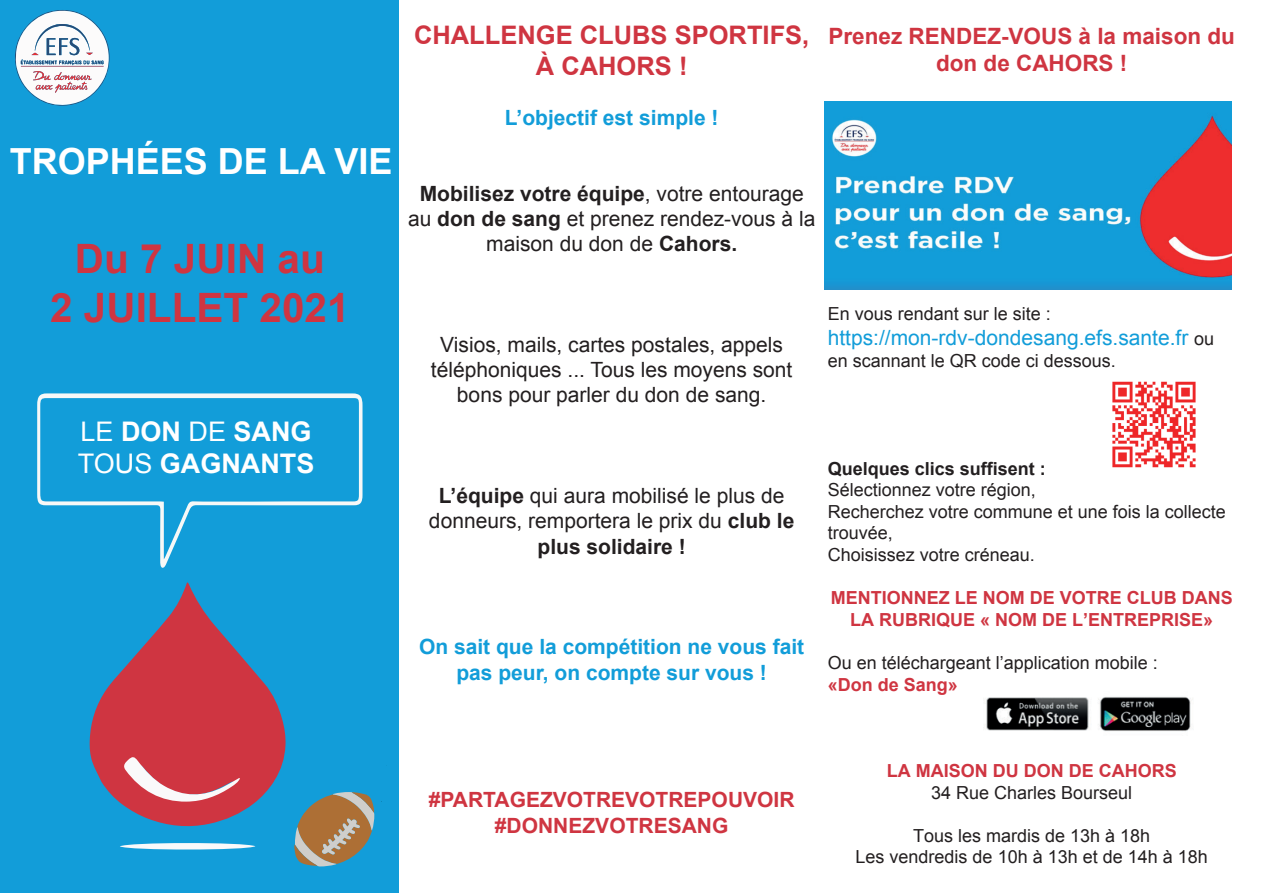
<style>
.page{position:relative;width:1263px;height:893px;background:#fff}
.page>*{position:absolute;margin:0;border:0;box-sizing:border-box;transform-origin:0 0}
.t1{font:700 40.5px/48.6px "Arial";color:#cf3541;text-align:center}
.t2{font:700 36px "Arial";color:#fff}
.t3{font:700 27px/32.4px "Arial";color:#fff}
.t4{font:700 25.5px/30.6px "Arial";color:#cf3541;text-align:center}
.t5{font:700 22.5px/27px "Arial";color:#cf3541;text-align:center}
.t6{font:21px/25.2px "Arial";color:#231f20;text-align:center}
.t7{font:700 21px/25.2px "Arial";color:#129dd9;text-align:center}
.t8{font:700 21px/25.2px "Arial";color:#cf3541;text-align:center}
.t9{font:21px "Arial";color:#129dd9}
.t10{font:18px/21.6px "Arial";color:#231f20}
.t11{font:700 18px/21.6px "Arial";color:#cf3541;text-align:center}
.t12{font:700 18px "Arial";color:#231f20}
.s1{font-weight:400}
.s2{font-weight:700}
.s3{font-size:18px;color:#231f20}
</style>
<div class="page">
<div style="left:0;top:0;width:399px;height:893px;background:#129dd9"></div>
<svg style="left:89px;top:582px;width:197px;height:245px;fill:#cf3541"></svg>
<svg style="left:123px;top:756px;width:117px;height:46px;background:#d7616a"></svg>
<svg style="left:120px;top:843px;width:135px;height:7px"></svg>
<svg style="left:37px;top:393px;width:325px;height:175px"></svg>
<svg style="left:15px;top:10px;width:95px;height:96px"></svg>
<svg style="left:294px;top:792px;width:80px;height:74px"></svg>
<img style="left:1112px;top:381px;width:84px;height:87px">
<img style="left:983px;top:697px;width:210px;height:35px">
<img style="left:825px;top:102px;width:406px;height:187px">
<h2 class="t2" style="left:10px;top:138px;width:384px">TROPHÉES DE LA VIE</h2>
<h1 class="t1" style="left:50px;top:236px;width:301px">Du 7 JUIN au<br>2 JUILLET 2021</h1>
<p class="t3" style="left:78px;top:416px;width:238px"><span class="s1">LE</span> DON <span class="s1">DE</span> SANG<br><span class="s1">TOUS</span> GAGNANTS</p>
<p class="t4" style="left:414px;top:21px;width:397px">CHALLENGE CLUBS SPORTIFS,<br>À CAHORS !</p>
<p class="t7" style="left:505px;top:106px;width:215px">L’objectif est simple !</p>
<p class="t5" style="left:828px;top:24px;width:408px">Prenez RENDEZ-VOUS à la maison du don de CAHORS !</p>
<p class="t6" style="left:408px;top:181px;width:409px"><span class="s2">Mobilisez votre équipe</span>, votre entourage au <span class="s2">don de sang</span> et prenez rendez-vous à la maison du don de <span class="s2">Cahors.</span></p>
<p class="t6" style="left:431px;top:332px;width:363px">Visios, mails, cartes postales, appels téléphoniques ... Tous les moyens sont bons pour parler du don de sang.</p>
<p class="t6" style="left:429px;top:483px;width:367px"><span class="s2">L’équipe</span> qui aura mobilisé le plus de donneurs, remportera le prix du <span class="s2">club le plus solidaire !</span></p>
<p class="t7" style="left:419px;top:635px;width:387px">On sait que la compétition ne vous fait pas peur, on compte sur vous !</p>
<p class="t10" style="left:828px;top:303px;width:225px">En vous rendant sur le site :</p>
<p class="t9" style="left:828px;top:324px;width:388px">https://mon-rdv-dondesang.efs.sante.fr <span class="s3">ou</span></p>
<p class="t10" style="left:828px;top:350px;width:290px">en scannant le QR code ci dessous.</p>
<p class="t12" style="left:828px;top:456px;width:220px">Quelques clics suffisent :</p>
<p class="t10" style="left:828px;top:479px;width:400px">Sélectionnez votre région,<br>Recherchez votre commune et une fois la collecte trouvée,<br>Choisissez votre créneau.</p>
<p class="t11" style="left:831px;top:588px;width:404px">MENTIONNEZ LE NOM DE VOTRE CLUB DANS<br>LA RUBRIQUE « NOM DE L’ENTREPRISE»</p>
<p class="t10" style="left:828px;top:652px;width:332px">Ou en téléchargeant l’application mobile :</p>
<p class="t11" style="left:828px;top:674px;width:132px">«Don de Sang»</p>
<p class="t8" style="left:429px;top:788px;width:367px">#PARTAGEZVOTREVOTREPOUVOIR #DONNEZVOTRESANG</p>
<p class="t11" style="left:887px;top:760px;width:291px">LA MAISON DU DON DE CAHORS</p>
<p class="t10" style="left:931px;top:782px;width:203px">34 Rue Charles Bourseul</p>
<p class="t10" style="left:855px;top:825px;width:354px;text-align:center">Tous les mardis de 13h à 18h<br>Les vendredis de 10h à 13h et de 14h à 18h</p>
</div>
